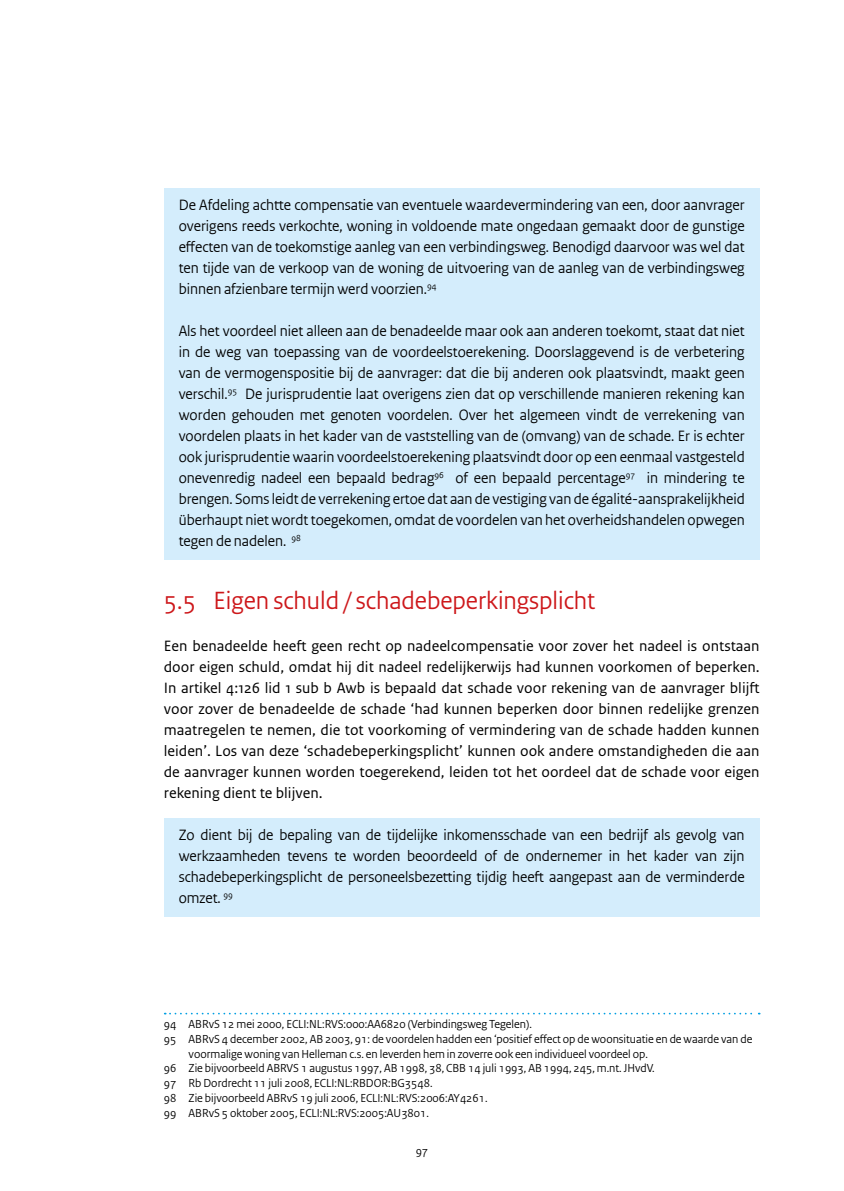
<style>
.page{position:relative;width:844px;height:1191px;background:#fff}
.page>*{position:absolute;margin:0;border:0;box-sizing:border-box;transform-origin:0 0}
.t1{font:26.25px "Rijksoverheid Sans";color:#cd171a}
.t2{font:15.75px/21px "Rijksoverheid Sans TT";color:#000;text-align:justify}
.t3{font:15.75px/21px "Rijksoverheid Sans Text";color:#000;text-align:justify}
.t4{font:12.25px "Rijksoverheid Sans";color:#000}
</style>
<div class="page">
<div style="left:164px;top:188px;width:595px;height:120px;background:#d4edfc"></div>
<div style="left:164px;top:293px;width:595px;height:36px;background:#d4edfc"></div>
<div style="left:164px;top:314px;width:595px;height:246px;background:#d4edfc"></div>
<div style="left:164px;top:818px;width:595px;height:99px;background:#d4edfc"></div>
<svg style="left:165px;top:1012px;width:594px;height:2px"></svg>
<p class="t2" style="left:179px;top:195px;width:567px">De Afdeling achtte compensatie van eventuele waardevermindering van een, door aanvrager overigens reeds verkochte, woning in voldoende mate ongedaan gemaakt door de gunstige effecten van de toekomstige aanleg van een verbindingsweg. Benodigd daarvoor was wel dat ten tijde van de verkoop van de woning de uitvoering van de aanleg van de verbindingsweg binnen afzienbare termijn werd voorzien.<sup>94</sup></p>
<p class="t2" style="left:179px;top:321px;width:567px">Als het voordeel niet alleen aan de benadeelde maar ook aan anderen toekomt, staat dat niet in de weg van toepassing van de voordeelstoerekening. Doorslaggevend is de verbetering van de vermogenspositie bij de aanvrager: dat die bij anderen ook plaatsvindt, maakt geen verschil.<sup>95</sup> De jurisprudentie laat overigens zien dat op verschillende manieren rekening kan worden gehouden met genoten voordelen. Over het algemeen vindt de verrekening van voordelen plaats in het kader van de vaststelling van de (omvang) van de schade. Er is echter ook jurisprudentie waarin voordeelstoerekening plaatsvindt door op een eenmaal vastgesteld onevenredig nadeel een bepaald bedrag<sup>96</sup> of een bepaald percentage<sup>97</sup> in mindering te brengen. Soms leidt de verrekening ertoe dat aan de vestiging van de égalité-aansprakelijkheid überhaupt niet wordt toegekomen, omdat de voordelen van het overheidshandelen opwegen tegen de nadelen. <sup>98</sup></p>
<h1 class="t1" style="left:164px;top:585px;width:433px">5.5 Eigen schuld / schadebeperkingsplicht</h1>
<p class="t3" style="left:164px;top:636px;width:597px">Een benadeelde heeft geen recht op nadeelcompensatie voor zover het nadeel is ontstaan door eigen schuld, omdat hij dit nadeel redelijkerwijs had kunnen voorkomen of beperken.<br>In artikel 4:126 lid 1 sub b Awb is bepaald dat schade voor rekening van de aanvrager blijft voor zover de benadeelde de schade ‘had kunnen beperken door binnen redelijke grenzen maatregelen te nemen, die tot voorkoming of vermindering van de schade hadden kunnen leiden’. Los van deze ‘schadebeperkingsplicht’ kunnen ook andere omstandigheden die aan de aanvrager kunnen worden toegerekend, leiden tot het oordeel dat de schade voor eigen rekening dient te blijven.</p>
<p class="t2" style="left:179px;top:825px;width:567px">Zo dient bij de bepaling van de tijdelijke inkomensschade van een bedrijf als gevolg van werkzaamheden tevens te worden beoordeeld of de ondernemer in het kader van zijn schadebeperkingsplicht de personeelsbezetting tijdig heeft aangepast aan de verminderde omzet. <sup>99</sup></p>
<p class="t4" style="left:164px;top:1017px;width:369px">94 ABRvS 12 mei 2000, ECLI:NL:RVS:000:AA6820 (Verbindingsweg Tegelen).</p>
<p class="t4" style="left:164px;top:1032px;width:590px">95 ABRvS 4 december 2002, AB 2003, 91: de voordelen hadden een ‘positief effect op de woonsituatie en de waarde van de</p>
<p class="t4" style="left:189px;top:1046px;width:460px">voormalige woning van Helleman c.s. en leverden hem in zoverre ook een individueel voordeel op.</p>
<p class="t4" style="left:164px;top:1061px;width:492px">96 Zie bijvoorbeeld ABRVS 1 augustus 1997, AB 1998, 38, CBB 14 juli 1993, AB 1994, 245, m.nt. JHvdV.</p>
<p class="t4" style="left:164px;top:1076px;width:270px">97 Rb Dordrecht 11 juli 2008, ECLI:NL:RBDOR:BG3548.</p>
<p class="t4" style="left:164px;top:1090px;width:325px">98 Zie bijvoorbeeld ABRvS 19 juli 2006, ECLI:NL:RVS:2006:AY4261.</p>
<p class="t4" style="left:164px;top:1105px;width:266px">99 ABRvS 5 oktober 2005, ECLI:NL:RVS:2005:AU3801.</p>
<p class="t4" style="left:416px;top:1144px;width:14px">97</p>
</div>
